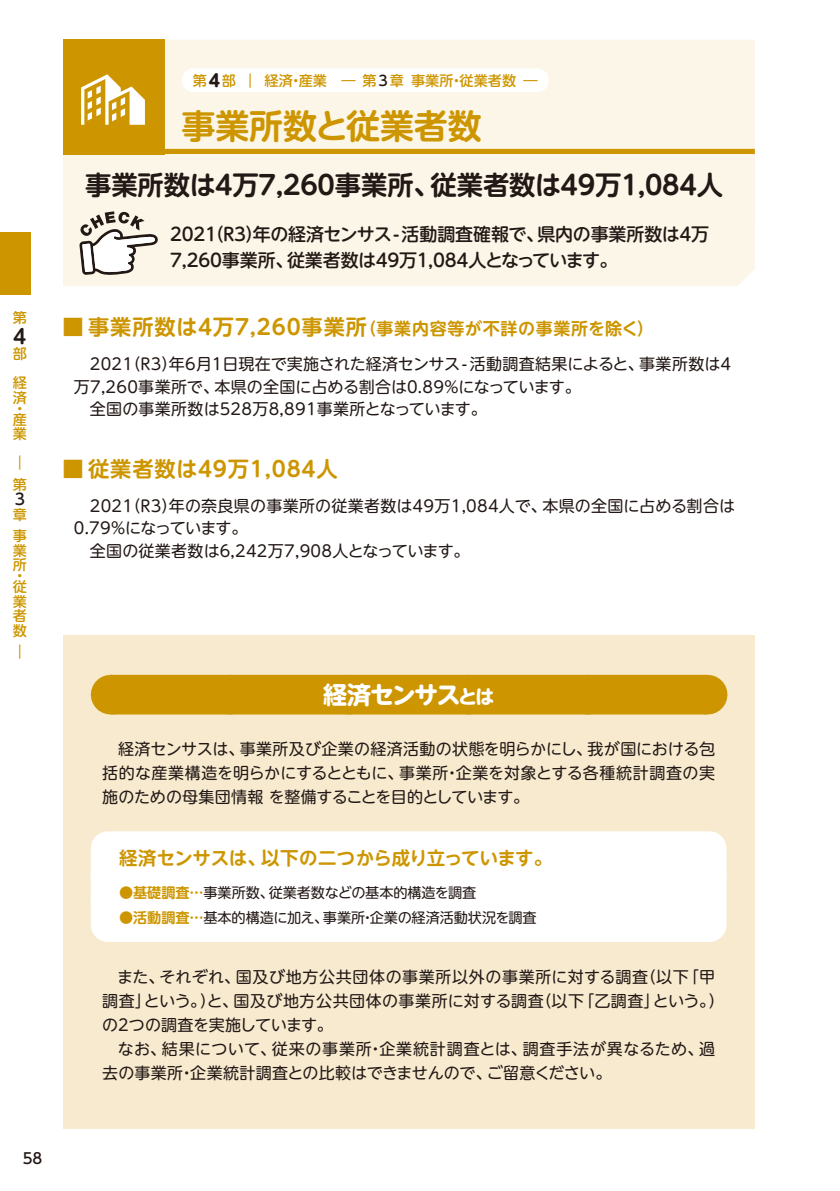
<style>
.page{position:relative;width:840px;height:1191px;background:#fff}
.page>*{position:absolute;margin:0;border:0;box-sizing:border-box;transform-origin:0 0}
.t1{font:500 62.4px "UD Shin M Go Pro";color:#cd9600}
.t2{font:700 34px "UD Shin M Go Pro De";letter-spacing:-.005em;color:#cd9600}
.t3{font:700 26.4px "UD Shin M Go Pro De";letter-spacing:-.005em;color:#221815}
.t4{font:700 24px "UD Shin M Go Pro";letter-spacing:-.07em;color:#fff}
.t5{font:700 21.2px "UD Shin M Go Pro De";letter-spacing:.04em;color:#cd9600}
.t6{font:700 19.8px "UD Shin M Go Pro De";color:#221815}
.t7{font:700 18.4px "UD Shin M Go Pro De";letter-spacing:-.015em;color:#cd9600}
.t8{font:500 18px/25.6px "UD Shin M Go Pro";letter-spacing:-.01em;color:#221815}
.t9{font:700 17px "UD Shin M Go Pro De";letter-spacing:.04em;color:#cd9600}
.t10{font:16px/24px "UD Shin M Go Pro";letter-spacing:.015em;color:#221815}
.t11{font:16px "UD Shin M Go Pro";letter-spacing:-.045em;color:#221815}
.t12{font:500 15.6px "UD Shin M Go Pro";color:#221815}
.t13{font:500 14.8px "UD Shin Go Pro";color:#221815}
.t14{font:14.2px "UD Shin M Go Pro";letter-spacing:-.01em;color:#221815}
.t15{font:500 14.2px/11px "UD Shin M Go Pro";color:#cd9600}
.s1{font-weight:700;font-size:17px;color:#221815}
.s2{color:#221815}
.s3{font-size:21.2px}
.s4{font-size:19.2px}
.s5{font-family:"UD Shin M Go Pro De";font-weight:700;color:#cd9600}
</style>
<div class="page">
<div style="left:164px;top:40px;width:590px;height:109px;background:#fcf6e8"></div>
<div style="left:62px;top:40px;width:102px;height:113px;background:#cd9600"></div>
<div style="left:181px;top:68px;width:367px;height:24px;background:#fff;border-radius:12px"></div>
<div style="left:62px;top:149px;width:692px;height:5px;background:#cd9600"></div>
<div style="left:62px;top:154px;width:692px;height:67px;background:#fcf6e8"></div>
<div style="left:62px;top:169px;width:692px;height:117px;background:#fcf6e8"></div>
<svg style="left:79px;top:211px;width:79px;height:64px"></svg>
<div style="left:62px;top:635px;width:692px;height:493px;background:#f7eacf"></div>
<div style="left:111px;top:675px;width:595px;height:39px;background:#cd9600"></div>
<hr style="left:706px;top:675px;width:1px;height:39px;background:#cd9600">
<div style="left:91px;top:831px;width:635px;height:64px;background:#fff;border-radius:17px"></div>
<div style="left:91px;top:857px;width:635px;height:59px;background:#fff;border-radius:17px"></div>
<div style="left:91px;top:882px;width:635px;height:60px;background:#fff;border-radius:17px"></div>
<svg style="left:81px;top:74px;width:64px;height:51px"></svg>
<h1 class="t1" style="left:-11px;top:213px;width:64px">█</h1>
<p class="t15" style="left:13px;top:311px;width:15px">第</p>
<p class="t15" style="left:13px;top:339px;width:15px;line-height:29px">部経</p>
<p class="t15" style="left:13px;top:391px;width:15px">済・産</p>
<p class="t15" style="left:13px;top:418px;width:15px;line-height:29px">業︱</p>
<p class="t15" style="left:13px;top:478px;width:15px">第</p>
<p class="t12" style="left:15px;top:486px;width:12px">3</p>
<p class="t15" style="left:13px;top:502px;width:15px;line-height:21.8px">章事</p>
<p class="t15" style="left:13px;top:542px;width:15px;line-height:14.4px">業所</p>
<p class="t15" style="left:13px;top:569px;width:15px">・従</p>
<p class="t15" style="left:13px;top:593px;width:15px;line-height:14.4px;text-align:justify">業者数</p>
<p class="t15" style="left:13px;top:646px;width:9px">︱</p>
<p class="t6" style="left:13px;top:320px;width:15px">4</p>
<p class="t15" style="left:193px;top:75px;width:346px">第<span class="s1">4</span>部 ｜ 経済・産業　― 第<span class="s2">3</span>章 事業所・従業者数 ―</p>
<h2 class="t2" style="left:181px;top:98px;width:302px">事業所数と従業者数</h2>
<h3 class="t3" style="left:85px;top:163px;width:639px">事業所数は4万7,260事業所、従業者数は49万1,084人</h3>
<p class="t8" style="left:170px;top:221px;width:540px">2021（R3）年の経済センサス-活動調査確報で、県内の事業所数は4万<br>7,260事業所、従業者数は49万1,084人となっています。</p>
<p class="t9" style="left:62px;top:314px;width:592px"><span class="s3">■ 事業所数は4万7,260事業所</span>（事業内容等が不詳の事業所を除く）</p>
<p class="t10" style="left:90px;top:351px;width:642px">2021（R3）年6月1日現在で実施された経済センサス-活動調査結果によると、事業所数は4</p>
<p class="t10" style="left:74px;top:374px;width:508px">万7,260事業所で、本県の全国に占める割合は0.89％になっています。</p>
<p class="t10" style="left:90px;top:396px;width:398px">全国の事業所数は528万8,891事業所となっています。</p>
<h3 class="t5" style="left:62px;top:451px;width:277px">■ 従業者数は49万1,084人</h3>
<p class="t10" style="left:90px;top:493px;width:646px">2021（R3）年の奈良県の事業所の従業者数は49万1,084人で、本県の全国に占める割合は</p>
<p class="t11" style="left:74px;top:515px;width:175px">0.79％になっています。</p>
<p class="t10" style="left:90px;top:538px;width:381px">全国の従業者数は6,242万7,908人となっています。</p>
<h3 class="t4" style="left:323px;top:675px;width:173px">経済センサス<span class="s4">とは</span></h3>
<p class="t10" style="left:102px;top:736px;width:614px;text-align:justify;text-indent:16px">経済センサスは、事業所及び企業の経済活動の状態を明らかにし、我が国における包括的な産業構造を明らかにするとともに、事業所・企業を対象とする各種統計調査の実施のための母集団情報 を整備することを目的としています。</p>
<p class="t7" style="left:119px;top:842px;width:434px">経済センサスは、以下の二つから成り立っています。</p>
<p class="t14" style="left:119px;top:880px;width:358px"><span class="s5">●基礎調査…</span>事業所数、従業者数などの基本的構造を調査</p>
<p class="t14" style="left:119px;top:906px;width:419px"><span class="s5">●活動調査…</span>基本的構造に加え、事業所・企業の経済活動状況を調査</p>
<p class="t10" style="left:102px;top:964px;width:623px;text-indent:15px">また、それぞれ、国及び地方公共団体の事業所以外の事業所に対する調査（以下「甲調査」という。）と、国及び地方公共団体の事業所に対する調査（以下「乙調査」という。）の2つの調査を実施しています。</p>
<p class="t10" style="left:102px;top:1036px;width:614px;text-indent:16px">なお、結果について、従来の事業所・企業統計調査とは、調査手法が異なるため、過去の事業所・企業統計調査との比較はできませんので、ご留意ください。</p>
<p class="t13" style="left:23px;top:1146px;width:21px">58</p>
</div>
